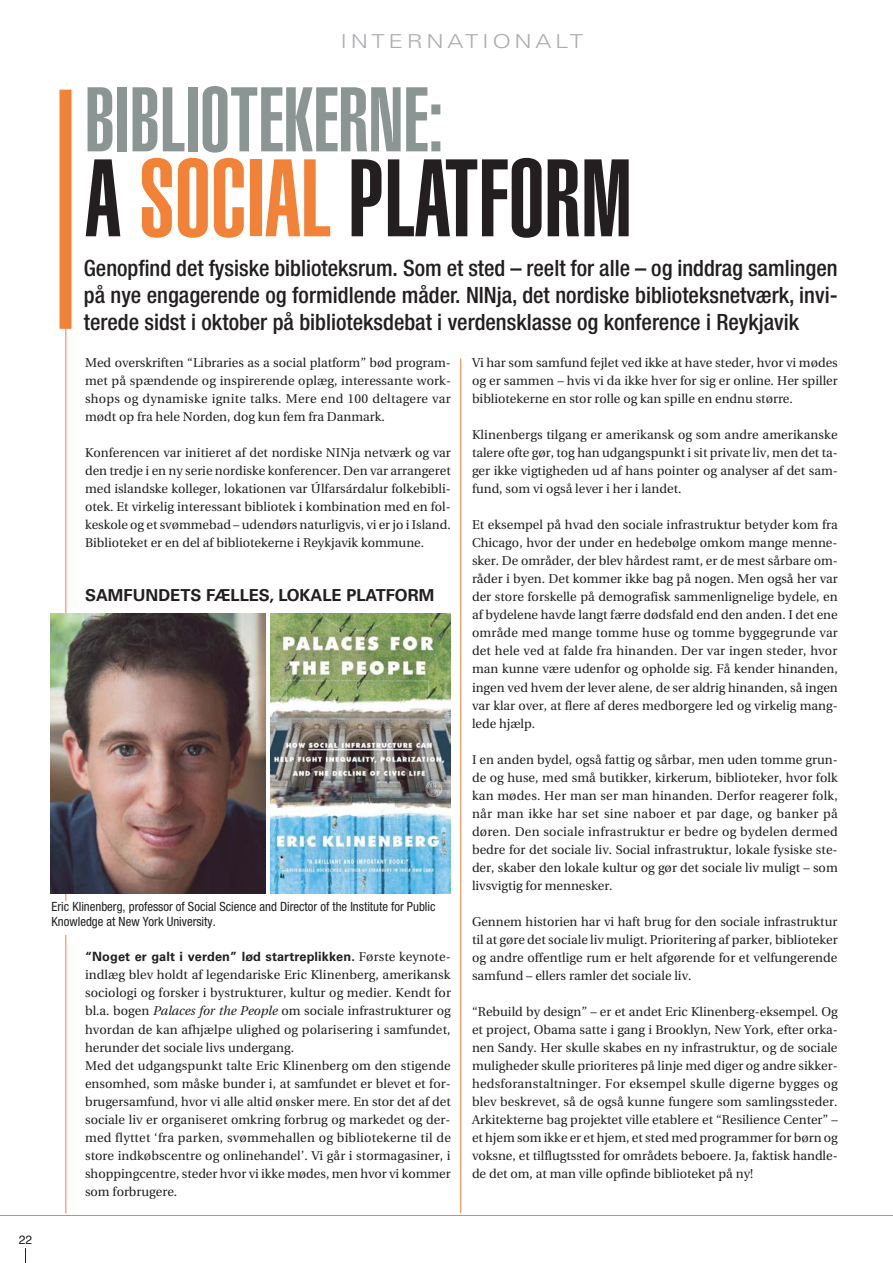
<style>
.page{position:relative;width:893px;height:1263px;background:#fff}
.page>*{position:absolute;margin:0;border:0;box-sizing:border-box;transform-origin:0 0}
.t1{font:108px "Helvetica LT Std Ultra Comp";color:#231f20}
.t2{font:90px "Helvetica LT Std Ultra Comp";color:#8b9594}
.t3{font:500 condensed 22.5px/27px "Helvetica Neue LT Std";color:#231f20;text-align:justify}
.t4{font:300 19.2px "Univers LT Std";letter-spacing:.15em;color:#abadb0;scale:1.25 1}
.t5{font:700 16.5px "Univers LT Std";color:#231f20}
.t6{font:12.75px/18px "Utopia";color:#231f20;text-align:justify}
.t7{font:condensed 12.75px/15.3px "Helvetica Neue LT Std";color:#231f20}
.t8{font:700 12.75px "Univers LT Std";letter-spacing:.01em;color:#231f20}
.t9{font:12px "Helvetica";color:#231f20}
.s1{color:#f18237}
.s2{font-family:"Utopia";font-weight:400}
.s3{font-style:italic}
</style>
<div class="page">
<svg style="left:25px;top:1248px;width:1px;height:15px"></svg>
<hr style="left:66px;top:203px;width:1px;height:1010px;background:#f18237">
<hr style="left:460px;top:358px;width:1px;height:855px;background:#f18237">
<hr style="left:0;top:1215px;width:893px;height:1px;background:#f18237">
<div style="left:60px;top:90px;width:12px;height:239px;background:#f18237"></div>
<img style="left:50px;top:613px;width:215px;height:281px">
<img style="left:271px;top:613px;width:180px;height:281px">
<p class="t9" style="left:19px;top:1230px;width:15px">22</p>
<h3 class="t4" style="left:340px;top:30px;width:196px">INTERNATIONALT</h3>
<h2 class="t2" style="left:85px;top:68px;width:360px">BIBLIOTEKERNE:</h2>
<h1 class="t1" style="left:85px;top:136px;width:549px">A <span class="s1">SOCIAL</span> PLATFORM</h1>
<p class="t3" style="left:84px;top:256px;width:755px">Genopfind det fysiske biblioteksrum. Som et sted – reelt for alle – og inddrag samlingen på nye engagerende og formidlende måder. NINja, det nordiske biblioteksnetværk, invi&shy;terede sidst i oktober på biblioteksdebat i verdensklasse og konference i Reykjavik</p>
<p class="t6" style="left:85px;top:354px;width:367px">Med overskriften “Libraries as a social platform” bød program&shy;met på spændende og inspirerende oplæg, interessante work&shy;shops og dynamiske ignite talks. Mere end 100 deltagere var mødt op fra hele Norden, dog kun fem fra Danmark.</p>
<p class="t6" style="left:85px;top:444px;width:367px">Konferencen var initieret af det nordiske NINja netværk og var den tredje i en ny serie nordiske konferencer. Den var arrangeret med islandske kolleger, lokationen var Úlfarsárdalur folkebibli&shy;otek. Et virkelig interessant bibliotek i kombination med en fol&shy;keskole og et svømmebad – udendørs naturligvis, vi er jo i Island.<br>Biblioteket er en del af bibliotekerne i Reykjavik kommune.</p>
<p class="t5" style="left:85px;top:589px;width:351px">SAMFUNDETS FÆLLES, LOKALE PLATFORM</p>
<p class="t7" style="left:52px;top:900px;width:385px">Eric Klinenberg, professor of Social Science and Director of the Institute for Public<br>Knowledge at New York University.</p>
<p class="t8" style="left:85px;top:952px;width:367px">“Noget er galt i verden” lød startreplikken. <span class="s2">Første keynote-</span></p>
<p class="t6" style="left:85px;top:966px;width:367px;text-align:left">indlæg blev holdt af legendariske Eric Klinenberg, amerikansk sociologi og forsker i bystrukturer, kultur og medier. Kendt for bl.a. bogen <span class="s3">Palaces for the People</span> om sociale infrastrukturer og hvordan de kan afhjælpe ulighed og polarisering i samfundet, herunder det sociale livs undergang.<br>Med det udgangspunkt talte Eric Klinenberg om den stigende ensomhed, som måske bunder i, at samfundet er blevet et for&shy;brugersamfund, hvor vi alle altid ønsker mere. En stor det af det sociale liv er organiseret omkring forbrug og markedet og der&shy;med flyttet ‘fra parken, svømmehallen og bibliotekerne til de store indkøbscentre og onlinehandel’. Vi går i stormagasiner, i shoppingcentre, steder hvor vi ikke mødes, men hvor vi kommer som forbrugere.</p>
<p class="t6" style="left:472px;top:354px;width:367px">Vi har som samfund fejlet ved ikke at have steder, hvor vi mødes og er sammen – hvis vi da ikke hver for sig er online. Her spiller bibliotekerne en stor rolle og kan spille en endnu større.</p>
<p class="t6" style="left:472px;top:426px;width:367px">Klinenbergs tilgang er amerikansk og som andre amerikanske talere ofte gør, tog han udgangspunkt i sit private liv, men det ta&shy;ger ikke vigtigheden ud af hans pointer og analyser af det sam&shy;fund, som vi også lever i her i landet.</p>
<p class="t6" style="left:472px;top:516px;width:367px">Et eksempel på hvad den sociale infrastruktur betyder kom fra Chicago, hvor der under en hedebølge omkom mange menne&shy;sker. De områder, der blev hårdest ramt, er de mest sårbare om&shy;råder i byen. Det kommer ikke bag på nogen. Men også her var der store forskelle på demografisk sammenlignelige bydele, en af bydelene havde langt færre dødsfald end den anden. I det ene område med mange tomme huse og tomme byggegrunde var det hele ved at falde fra hinanden. Der var ingen steder, hvor man kunne være udenfor og opholde sig. Få kender hinanden, ingen ved hvem der lever alene, de ser aldrig hinanden, så ingen var klar over, at flere af deres medborgere led og virkelig mang&shy;lede hjælp.</p>
<p class="t6" style="left:472px;top:750px;width:367px">I en anden bydel, også fattig og sårbar, men uden tomme grun&shy;de og huse, med små butikker, kirkerum, biblioteker, hvor folk kan mødes. Her man ser man hinanden. Derfor reagerer folk, når man ikke har set sine naboer et par dage, og banker på døren. Den sociale infrastruktur er bedre og bydelen dermed bedre for det sociale liv. Social infrastruktur, lokale fysiske ste&shy;der, skaber den lokale kultur og gør det sociale liv muligt – som livsvigtig for mennesker.</p>
<p class="t6" style="left:472px;top:912px;width:367px">Gennem historien har vi haft brug for den sociale infrastruktur til at gøre det sociale liv muligt. Prioritering af parker, biblioteker og andre offentlige rum er helt afgørende for et velfungerende samfund – ellers ramler det sociale liv.</p>
<p class="t6" style="left:472px;top:1002px;width:367px">“Rebuild by design” – er et andet Eric Klinenberg-eksempel. Og et project, Obama satte i gang i Brooklyn, New York, efter orka&shy;nen Sandy. Her skulle skabes en ny infrastruktur, og de sociale muligheder skulle prioriteres på linje med diger og andre sikker&shy;hedsforanstaltninger. For eksempel skulle digerne bygges og blev beskrevet, så de også kunne fungere som samlingssteder.<br>Arkitekterne bag projektet ville etablere et “Resilience Center” – et hjem som ikke er et hjem, et sted med programmer for børn og voksne, et tilflugtssted for områdets beboere. Ja, faktisk handle&shy;de det om, at man ville opfinde biblioteket på ny!</p>
</div>
